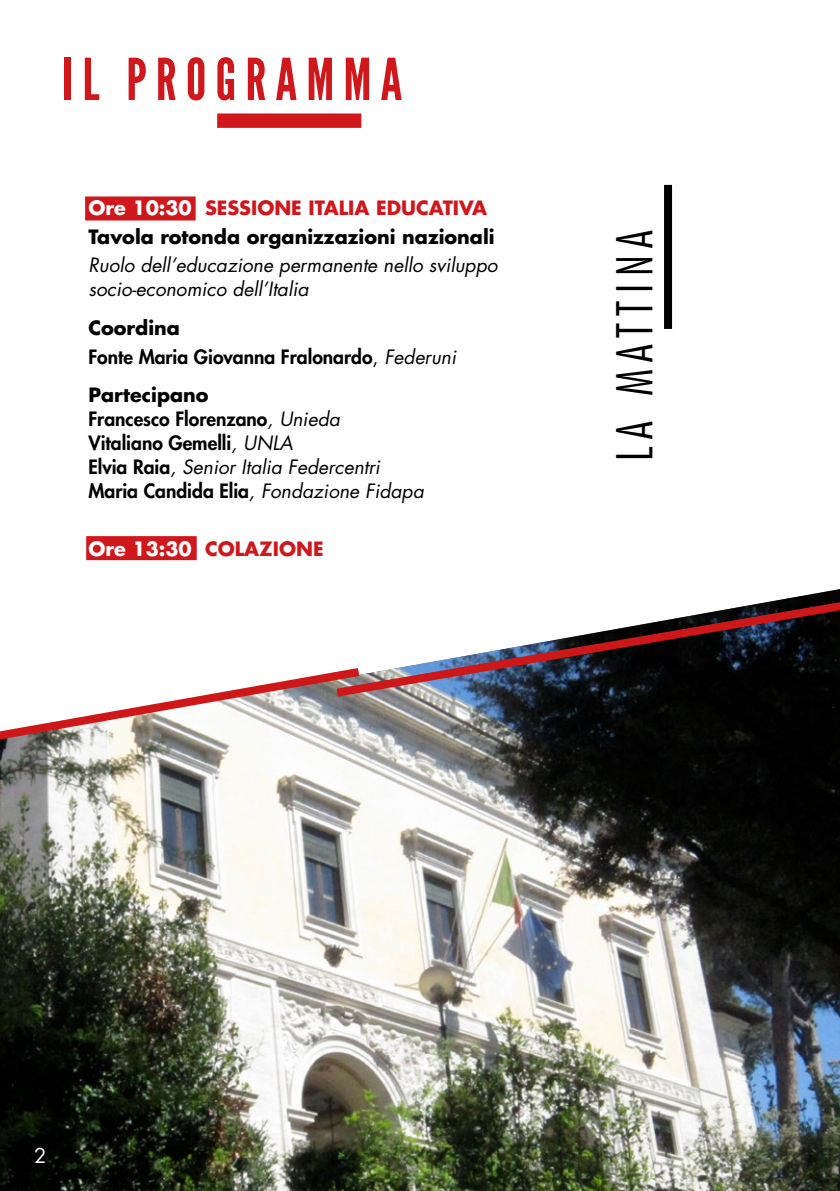
<style>
.page{position:relative;width:840px;height:1191px;background:#fff}
.page>*{position:absolute;margin:0;border:0;box-sizing:border-box;transform-origin:0 0}
.t1{font:57.6px "League Gothic";letter-spacing:.16em;color:#cf171c}
.t2{font:300 condensed 48px "Futura Std";letter-spacing:.16em;color:#000}
.t3{font:20px "Futura Std";color:#fff}
.t4{font:800 19.2px/24px "Futura Std";color:#000}
.t5{font:italic 19.2px/24px "Futura Std";color:#000}
.t6{font:700 19.2px/28.8px "Futura Std";color:#000}
.t7{font:700 19.2px "Futura Std";color:#cf171c}
.s1{color:#fff}
.s2{color:#cf171c}
.s3{font-weight:700}
.s4{font-weight:400}
.s5{font-weight:400;font-style:italic}
</style>
<div class="page">
<img style="left:0;top:589px;width:839px;height:602px">
<svg style="left:0;top:662px;width:368px;height:86px"></svg>
<svg style="left:328px;top:590px;width:511px;height:112px"></svg>
<div style="left:217px;top:113px;width:144px;height:15px;background:#cf171c"></div>
<div style="left:85px;top:196px;width:110px;height:24px;background:#cf171c"></div>
<div style="left:86px;top:536px;width:111px;height:24px;background:#cf171c"></div>
<div style="left:663px;top:185px;width:8px;height:144px;background:#000"></div>
<h1 class="t1" style="left:62px;top:45px;width:341px">IL PROGRAMMA</h1>
<p class="t6" style="left:88px;top:193px;width:407px"><span class="s1">Ore 10:30</span> <span class="s2">SESSIONE ITALIA EDUCATIVA<br></span>Tavola rotonda organizzazioni nazionali</p>
<p class="t5" style="left:88px;top:253px;width:410px">Ruolo dell’educazione permanente nello sviluppo socio-economico dell’Italia</p>
<p class="t4" style="left:88px;top:313px;width:369px;line-height:28.8px"><span class="s3">Coordina<br></span>Fonte Maria Giovanna Fralonardo<span class="s4">,</span> <span class="s5">Federuni</span></p>
<p class="t4" style="left:88px;top:383px;width:336px"><span class="s3">Partecipano<br></span>Francesco Florenzano<span class="s5">, Unieda<br></span>Vitaliano Gemelli<span class="s5">, UNLA<br></span>Elvia Raia<span class="s5">, Senior Italia Federcentri<br></span>Maria Candida Elia<span class="s5">, Fondazione Fidapa</span></p>
<p class="t7" style="left:88px;top:535px;width:236px"><span class="s1">Ore 13:30</span> COLAZIONE</p>
<h2 class="t2" style="left:606px;top:461px;width:232px;rotate:-90deg">LA MATTINA</h2>
<p class="t3" style="left:34px;top:1142px;width:14px">2</p>
</div>
